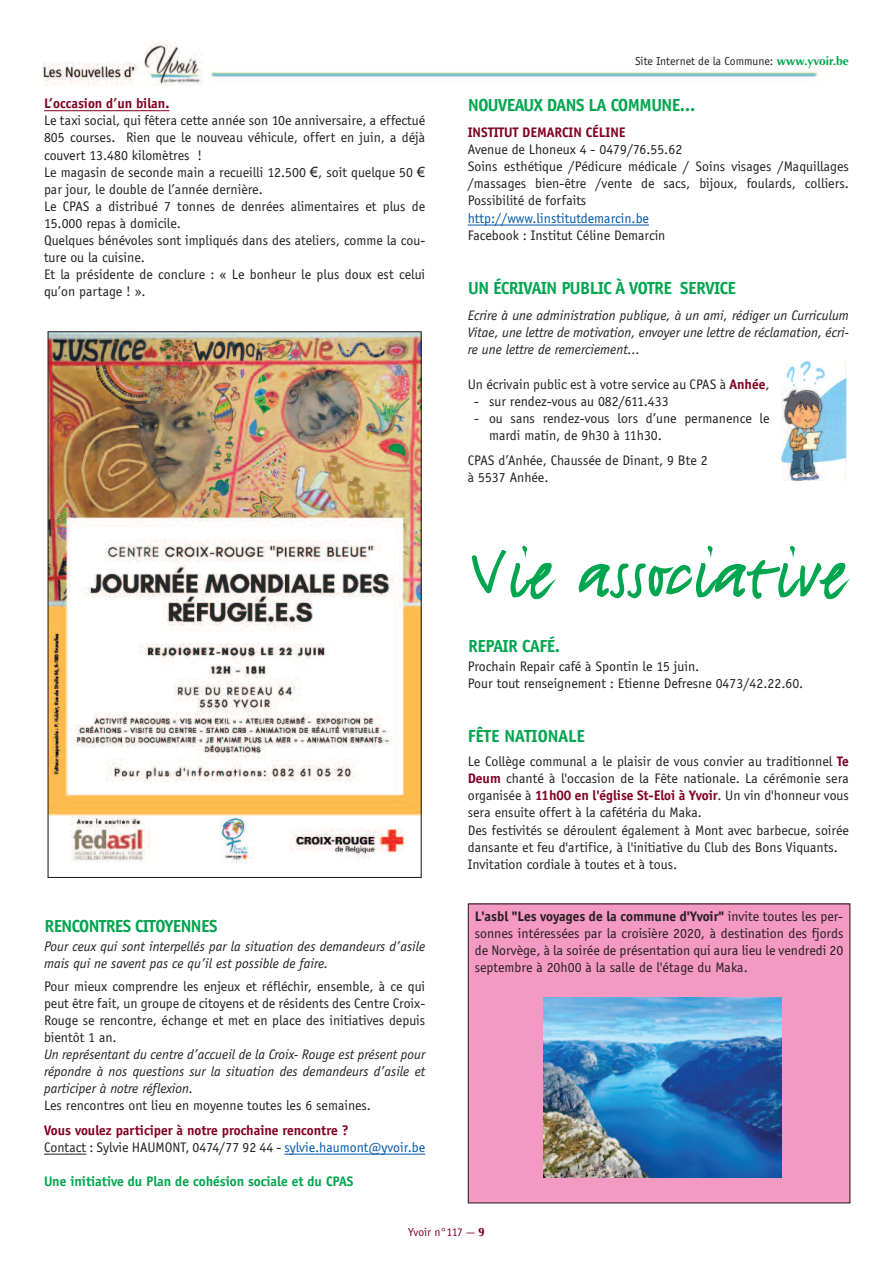
<style>
.page{position:relative;width:893px;height:1263px;background:#fff}
.page>*{position:absolute;margin:0;border:0;box-sizing:border-box;transform-origin:0 0}
.t1{font:600 82.5px "FF Justlefthand";color:#00a54f}
.t2{font:700 18px "Officina Sans";letter-spacing:-.025em;color:#00a54f}
.t3{font:700 18px "Officina Sans";color:#00a54f}
.t4{font:14.25px/17.1px "Officina Sans";color:#231f20}
.t5{font:italic 14.25px/17.1px "Officina Sans";color:#231f20;text-align:justify}
.t6{font:700 14.25px/17.1px "Officina Sans";color:#820123}
.t7{font:700 14.25px "Officina Sans";color:#00a54f}
.t8{font:14.25px "Officina Sans";color:#0157a8}
.t9{font:12px "Officina Sans";color:#231f20}
.t10{font:12px "Officina Sans";letter-spacing:-.005em;color:#820123}
.s1{font-family:"Arial"}
.s2{font-weight:400;color:#231f20}
.s3{font-weight:400;color:#0157a8}
.s4{font-family:"Optima";font-weight:700;color:#00a54f}
.s5{font-weight:700;color:#820123}
.s6{font-weight:700}
.s7{font-family:"Optima";font-weight:900}
</style>
<div class="page">
<hr style="left:44px;top:110px;width:125px;height:1px;background:#820123">
<hr style="left:44px;top:1154px;width:42px;height:1px;background:#231f20">
<hr style="left:284px;top:1154px;width:141px;height:1px;background:#0157a8">
<hr style="left:468px;top:225px;width:181px;height:1px;background:#0157a8">
<img style="left:50px;top:333px;width:370px;height:529px">
<img style="left:782px;top:362px;width:64px;height:118px">
<img style="left:43px;top:43px;width:775px;height:42px">
<div style="left:468px;top:904px;width:382px;height:299px;background:#f499c2"></div>
<img style="left:543px;top:997px;width:238px;height:181px">
<p class="t6" style="left:44px;top:95px;width:127px">L’occasion d’un bilan.</p>
<p class="t4" style="left:44px;top:112px;width:383px">Le taxi social, qui fêtera cette année son 10e anniversaire, a effectué 805 courses. Rien que le nouveau véhicule, offert en juin, a déjà couvert 13.480 kilomètres !<br>Le magasin de seconde main a recueilli 12.500 <span class="s1">€</span>, soit quelque 50 <span class="s1">€ </span>par jour, le double de l’année dernière.<br>Le CPAS a distribué 7 tonnes de denrées alimentaires et plus de 15.000 repas à domicile.<br>Quelques bénévoles sont impliqués dans des ateliers, comme la cou&shy;ture ou la cuisine.<br>Et la présidente de conclure : « Le bonheur le plus doux est celui qu’on partage ! ».</p>
<p class="t2" style="left:44px;top:915px;width:175px">RENCONTRES CITOYENNES</p>
<p class="t5" style="left:44px;top:937px;width:383px">Pour ceux qui sont interpellés par la situation des demandeurs d’asile mais qui ne savent pas ce qu’il est possible de faire.</p>
<p class="t4" style="left:44px;top:977px;width:383px;text-align:justify">Pour mieux comprendre les enjeux et réfléchir, ensemble, à ce qui peut être fait, un groupe de citoyens et de résidents des Centre Croix-Rouge se rencontre, échange et met en place des initiatives depuis bientôt 1 an.</p>
<p class="t5" style="left:44px;top:1045px;width:383px">Un représentant du centre d’accueil de la Croix- Rouge est présent pour répondre à nos questions sur la situation des demandeurs d’asile et participer à notre réflexion.</p>
<p class="t4" style="left:44px;top:1097px;width:329px">Les rencontres ont lieu en moyenne toutes les 6 semaines.</p>
<p class="t6" style="left:44px;top:1121px;width:383px">Vous voulez participer à notre prochaine rencontre ?<br><span class="s2">Contact : Sylvie HAUMONT, 0474/77 92 44 -</span> <span class="s3">sylvie.haumont@yvoir.be</span></p>
<p class="t7" style="left:44px;top:1172px;width:311px">Une initiative du Plan de cohésion sociale et du CPAS</p>
<p class="t9" style="left:635px;top:54px;width:215px">Site Internet de la Commune: <span class="s4">www.yvoir.be</span></p>
<p class="t2" style="left:468px;top:94px;width:229px">NOUVEAUX DANS LA COMMUNE…</p>
<p class="t6" style="left:468px;top:124px;width:159px">INSTITUT DEMARCIN CÉLINE</p>
<p class="t4" style="left:468px;top:141px;width:383px">Avenue de Lhoneux 4 - 0479/76.55.62<br>Soins esthétique /Pédicure médicale / Soins visages /Maquillages /massages bien-être /vente de sacs, bijoux, foulards, colliers.<br>Possibilité de forfaits</p>
<p class="t8" style="left:468px;top:209px;width:183px">http://www.linstitutdemarcin.be</p>
<p class="t4" style="left:468px;top:226px;width:199px">Facebook : Institut Céline Demarcin</p>
<p class="t2" style="left:468px;top:277px;width:269px">UN ÉCRIVAIN PUBLIC À VOTRE SERVICE</p>
<p class="t5" style="left:468px;top:306px;width:383px">Ecrire à une administration publique, à un ami, rédiger un Curriculum Vitae, une lettre de motivation, envoyer une lettre de réclamation, écri&shy;re une lettre de remerciement…</p>
<p class="t4" style="left:468px;top:376px;width:303px">Un écrivain public est à votre service au CPAS à <span class="s5">Anhée</span>,</p>
<p class="t4" style="left:474px;top:393px;width:196px">- sur rendez-vous au 082/611.433</p>
<p class="t4" style="left:489px;top:410px;width:282px;text-indent:-15px">- ou sans rendez-vous lors d’une permanence le mardi matin, de 9h30 à 11h30.</p>
<p class="t4" style="left:468px;top:451px;width:241px">CPAS d’Anhée, Chaussée de Dinant, 9 Bte 2 à 5537 Anhée.</p>
<h1 class="t1" style="left:471px;top:517px;width:376px">Vie associative</h1>
<p class="t2" style="left:468px;top:635px;width:93px">REPAIR CAFÉ.</p>
<p class="t4" style="left:468px;top:657px;width:337px">Prochain Repair café à Spontin le 15 juin.<br>Pour tout renseignement : Etienne Defresne 0473/42.22.60.</p>
<p class="t3" style="left:468px;top:725px;width:119px">FÊTE NATIONALE</p>
<p class="t4" style="left:468px;top:753px;width:383px">Le Collège communal a le plaisir de vous convier au traditionnel <span class="s5">Te Deum</span> chanté à l'occasion de la Fête nationale. La cérémonie sera organisée à <span class="s5">11h00 en l'église St-Eloi à Yvoir</span>. Un vin d'honneur vous sera ensuite offert à la cafétéria du Maka.<br>Des festivités se déroulent également à Mont avec barbecue, soirée dansante et feu d'artifice, à l'initiative du Club des Bons Viquants.<br>Invitation cordiale à toutes et à tous.</p>
<p class="t4" style="left:475px;top:908px;width:370px;text-align:justify"><span class="s6">L'asbl "Les voyages de la commune d'Yvoir"</span> invite toutes les per&shy;sonnes intéressées par la croisière 2020, à destination des fjords de Norvège, à la soirée de présentation qui aura lieu le vendredi 20 septembre à 20h00 à la salle de l'étage du Maka.</p>
<p class="t10" style="left:408px;top:1225px;width:78px">Yvoir n°117 — <span class="s7">9</span></p>
</div>
